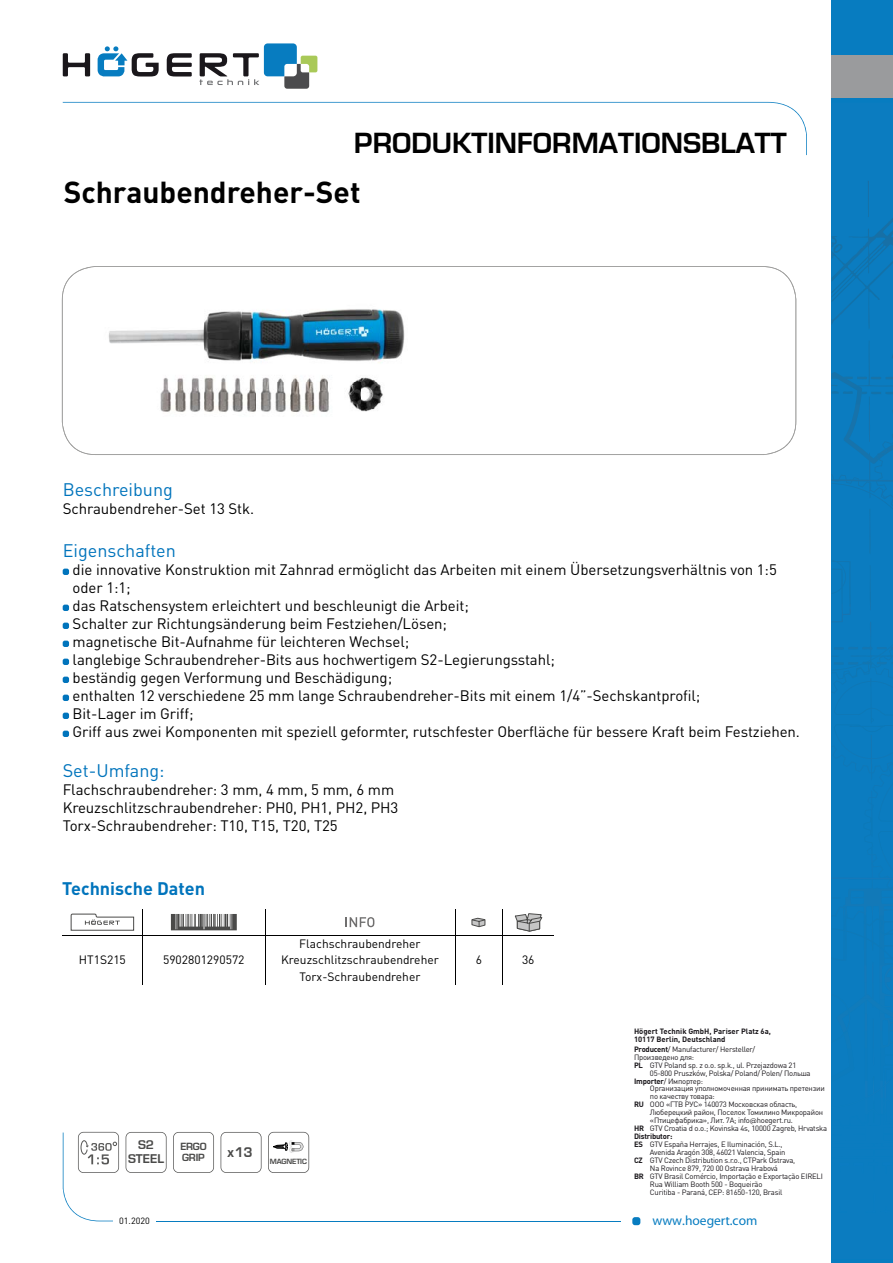
<style>
.page{position:relative;width:893px;height:1263px;background:#fff}
.page>*{position:absolute;margin:0;border:0;box-sizing:border-box;transform-origin:0 0}
.t1{font:700 30px "DIN Pro";color:#000}
.t2{font:700 27px "Euromode";color:#000}
.t3{font:18px "DIN Pro";color:#0074bc}
.t4{font:700 18px "DIN Pro";color:#0074bc}
.t5{font:15px/18px "DIN Pro";letter-spacing:-.005em;color:#000}
.t6{font:13.5px "Myriad Pro";color:#077cc0}
.t7{font:700 13.05px "Euromode";color:#4a4a49}
.t8{font:12px/16.5px "DIN Pro";color:#000;text-align:center}
.t9{font:700 11.7px/14.1px "Euromode";color:#4a4a49;text-align:center}
.t10{font:700 9.6px/11.6px "Euromode";letter-spacing:-.025em;color:#4a4a49}
.t11{font:9px "DIN Pro";color:#000}
.t12{font:7.65px "DIN Pro";letter-spacing:-.025em;color:#1a171b}
.t13{font:700 7.65px/7.9px "DIN Pro";color:#1a171b}
.t14{font:700 7.65px "DIN Pro";letter-spacing:-.025em;color:#1a171b}
.t15{font:700 7.05px "Euromode";letter-spacing:-.025em;color:#4a4a49}
.s1{font-weight:700}
.s2{font-family:"Merel"}
</style>
<div class="page">
<svg style="left:63px;top:53px;width:27px;height:23px"></svg>
<svg style="left:167px;top:53px;width:25px;height:24px"></svg>
<svg style="left:97px;top:46px;width:62px;height:31px"></svg>
<svg style="left:200px;top:43px;width:117px;height:46px"></svg>
<div style="left:632px;top:1217px;width:8px;height:8px;background:#077cc0;border-radius:3px"></div>
<svg style="left:63px;top:102px;width:744px;height:53px"></svg>
<hr style="left:156px;top:1220px;width:464px;height:1px;background:#077cc0">
<div style="left:831px;top:0;width:62px;height:1263px;background:#077cc0"></div>
<img style="left:831px;top:236px;width:37px;height:28px">
<img style="left:831px;top:273px;width:51px;height:55px">
<img style="left:869px;top:222px;width:24px;height:36px">
<img style="left:868px;top:181px;width:1px;height:36px">
<svg style="left:833px;top:244px;width:9px;height:9px"></svg>
<img style="left:849px;top:222px;width:40px;height:26px">
<svg style="left:831px;top:341px;width:62px;height:565px"></svg>
<img style="left:838px;top:906px;width:55px;height:191px">
<img style="left:831px;top:877px;width:62px;height:2px">
<img style="left:848px;top:647px;width:45px;height:3px">
<div style="left:831px;top:56px;width:62px;height:42px;background:#9a9b9d"></div>
<svg style="left:62px;top:266px;width:734px;height:189px"></svg>
<svg style="left:63px;top:569px;width:6px;height:6px"></svg>
<svg style="left:63px;top:605px;width:6px;height:6px"></svg>
<svg style="left:63px;top:623px;width:6px;height:6px"></svg>
<svg style="left:63px;top:641px;width:6px;height:6px"></svg>
<svg style="left:63px;top:659px;width:6px;height:6px"></svg>
<svg style="left:63px;top:677px;width:6px;height:6px"></svg>
<svg style="left:63px;top:695px;width:6px;height:6px"></svg>
<svg style="left:63px;top:713px;width:6px;height:6px"></svg>
<svg style="left:63px;top:731px;width:6px;height:6px"></svg>
<img style="left:99px;top:299px;width:316px;height:125px">
<svg style="left:142px;top:909px;width:1px;height:26px"></svg>
<svg style="left:455px;top:909px;width:1px;height:26px"></svg>
<svg style="left:265px;top:909px;width:1px;height:26px"></svg>
<hr style="left:265px;top:935px;width:1px;height:49px;background:#000">
<hr style="left:455px;top:935px;width:48px;height:1px;background:#000">
<hr style="left:503px;top:935px;width:51px;height:1px;background:#000">
<hr style="left:503px;top:935px;width:1px;height:49px;background:#000">
<hr style="left:265px;top:935px;width:190px;height:1px;background:#000">
<hr style="left:62px;top:935px;width:81px;height:1px;background:#000">
<hr style="left:143px;top:935px;width:122px;height:1px;background:#000">
<hr style="left:142px;top:935px;width:1px;height:49px;background:#000">
<hr style="left:455px;top:935px;width:1px;height:49px;background:#000">
<svg style="left:71px;top:914px;width:63px;height:17px"></svg>
<svg style="left:171px;top:914px;width:66px;height:16px"></svg>
<svg style="left:346px;top:917px;width:28px;height:10px"></svg>
<svg style="left:471px;top:918px;width:14px;height:9px"></svg>
<svg style="left:514px;top:913px;width:29px;height:18px"></svg>
<svg style="left:126px;top:1132px;width:41px;height:41px"></svg>
<svg style="left:173px;top:1132px;width:41px;height:41px"></svg>
<svg style="left:221px;top:1132px;width:40px;height:41px"></svg>
<svg style="left:268px;top:1132px;width:41px;height:41px"></svg>
<svg style="left:63px;top:1132px;width:56px;height:89px"></svg>
<h2 class="t2" style="left:354px;top:126px;width:434px">PRODUKTINFORMATIONSBLATT</h2>
<h1 class="t1" style="left:64px;top:172px;width:298px">Schraubendreher-Set</h1>
<p class="t3" style="left:63px;top:477px;width:112px">Beschreibung</p>
<p class="t5" style="left:63px;top:499px;width:193px">Schraubendreher-Set 13 Stk.</p>
<p class="t3" style="left:63px;top:538px;width:115px">Eigenschaften</p>
<p class="t5" style="left:73px;top:560px;width:729px">die innovative Konstruktion mit Zahnrad ermöglicht das Arbeiten mit einem Übersetzungsverhältnis von 1:5 oder 1:1;<br>das Ratschensystem erleichtert und beschleunigt die Arbeit;<br>Schalter zur Richtungsänderung beim Festziehen/Lösen;<br>magnetische Bit-Aufnahme für leichteren Wechsel;<br>langlebige Schraubendreher-Bits aus hochwertigem S2-Legierungsstahl;<br>beständig gegen Verformung und Beschädigung;<br>enthalten 12 verschiedene 25 mm lange Schraubendreher-Bits mit einem 1/4”-Sechskantprofil;<br>Bit-Lager im Griff;<br>Griff aus zwei Komponenten mit speziell geformter, rutschfester Oberfläche für bessere Kraft beim Festziehen.</p>
<p class="t3" style="left:63px;top:758px;width:103px">Set-Umfang:</p>
<p class="t5" style="left:63px;top:779px;width:337px">Flachschraubendreher: 3 mm, 4 mm, 5 mm, 6 mm<br>Kreuzschlitzschraubendreher: PH0, PH1, PH2, PH3<br>Torx-Schraubendreher: T10, T15, T20, T25</p>
<p class="t4" style="left:62px;top:876px;width:144px">Technische Daten</p>
<p class="t8" style="left:79px;top:951px;width:49px">HT1S215</p>
<p class="t8" style="left:163px;top:951px;width:83px">5902801290572</p>
<p class="t8" style="left:281px;top:935px;width:159px">Flachschraubendreher<br>Kreuzschlitzschraubendreher<br>Torx-Schraubendreher</p>
<p class="t8" style="left:476px;top:951px;width:8px">6</p>
<p class="t8" style="left:522px;top:951px;width:14px">36</p>
<p class="t9" style="left:128px;top:1137px;width:38px">S2<br>STEEL</p>
<p class="t10" style="left:180px;top:1140px;width:28px">ERGO<br>GRIP</p>
<p class="t7" style="left:228px;top:1144px;width:27px">x13</p>
<p class="t15" style="left:270px;top:1157px;width:38px">MAGNETIC</p>
<p class="t11" style="left:119px;top:1214px;width:32px">01.2020</p>
<p class="t13" style="left:634px;top:1027px;width:138px">Högert Technik GmbH, Pariser Platz 6a,<br>10117 Berlin, Deutschland</p>
<p class="t12" style="left:634px;top:1044px;width:123px"><span class="s1">Producent</span>/ Manufacturer/ Hersteller/</p>
<p class="t12" style="left:634px;top:1052px;width:62px">Произведено для:</p>
<p class="t12" style="left:634px;top:1059px;width:164px"><span class="s1">PL</span> GTV Poland sp. z o.o. sp.k., ul. Przejazdowa 21</p>
<p class="t12" style="left:650px;top:1067px;width:162px">05-800 Pruszków, Polska/ Poland/ Polen/ Польша</p>
<p class="t12" style="left:634px;top:1075px;width:71px"><span class="s1">Importer</span>/ Импортер:</p>
<p class="t12" style="left:650px;top:1083px;width:176px">Организация уполномоченная принимать претензии</p>
<p class="t12" style="left:650px;top:1091px;width:66px">по качеству товара:</p>
<p class="t12" style="left:634px;top:1099px;width:165px"><span class="s1">RU</span> ООО «ГТВ РУС» 140073 Московская область,</p>
<p class="t12" style="left:650px;top:1107px;width:175px">Люберецкий район, Поселок Томилино Микрорайон</p>
<p class="t12" style="left:650px;top:1115px;width:144px">«Птицефабрика», Лит. 7А; info<span class="s2">@</span>hoegert.ru.</p>
<p class="t12" style="left:634px;top:1123px;width:195px"><span class="s1">HR</span> GTV Croatia d o.o.; Kovinska 4s, 10000 Zagreb, Hrvatska</p>
<p class="t14" style="left:634px;top:1131px;width:40px">Distributor:</p>
<p class="t12" style="left:634px;top:1139px;width:150px"><span class="s1">ES</span> GTV España Herrajes, E Iluminación, S.L.,</p>
<p class="t12" style="left:650px;top:1147px;width:137px">Avenida Aragón 308, 46021 Valencia, Spain</p>
<p class="t12" style="left:634px;top:1155px;width:163px"><span class="s1">CZ</span> GTV Czech Distribution s.r.o., CTPark Ostrava,</p>
<p class="t12" style="left:650px;top:1163px;width:129px">Na Rovince 879, 720 00 Ostrava Hrabová</p>
<p class="t12" style="left:634px;top:1171px;width:190px"><span class="s1">BR</span> GTV Brasil Comércio, Importação e Exportação EIRELI</p>
<p class="t12" style="left:650px;top:1179px;width:114px">Rua William Booth 500 - Boqueirão</p>
<p class="t12" style="left:650px;top:1187px;width:134px">Curitiba - Paraná, CEP: 81650-120, Brasil</p>
<p class="t6" style="left:652px;top:1212px;width:106px">www.hoegert.com</p>
</div>
